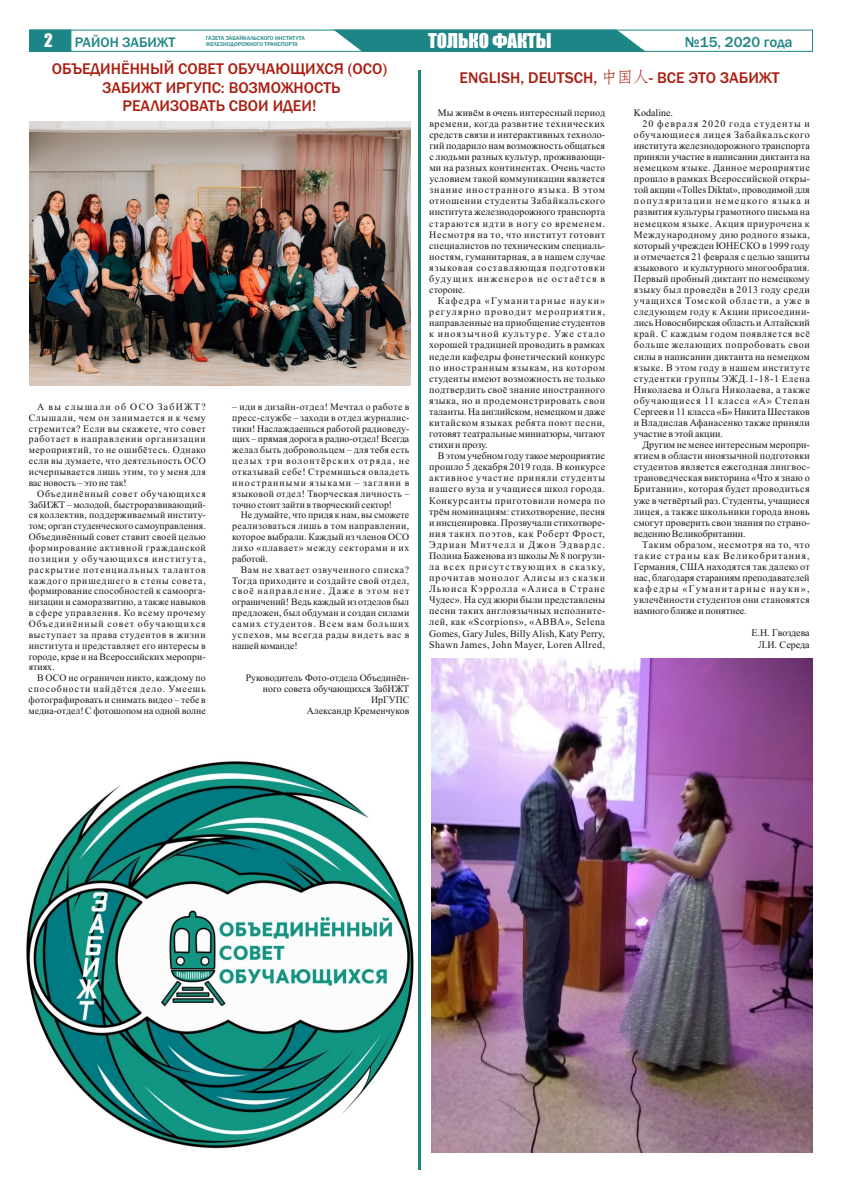
<style>
.page{position:relative;width:842px;height:1191px;background:#fff}
.page>*{position:absolute;margin:0;border:0;box-sizing:border-box;transform-origin:0 0}
.t1{font:18.9px "Impact";color:#fff}
.t2{font:17.2px "Impact";color:#fff}
.t3{font:500 16px/18.1px "Franklin Gothic";color:#aa1e11;text-align:center}
.t4{font:500 15px "Franklin Gothic";color:#1d8585}
.t5{font:500 14.2px "Franklin Gothic";color:#1d8585}
.t6{font:10px/11.1px "Times New Roman";letter-spacing:.02em;color:#151616;text-align:justify}
.t7{font:10px/11.1px "Times New Roman";color:#151616;text-align:right}
.t8{font:10px "Times New Roman";letter-spacing:.05em;color:#151616}
.t9{font:10px "Times New Roman";letter-spacing:.06em;color:#151616}
.t10{font:10px "Times New Roman";letter-spacing:.045em;color:#151616}
.t11{font:10px "Times New Roman";letter-spacing:.065em;color:#151616}
.t12{font:10px "Times New Roman";letter-spacing:.11em;color:#151616}
.t13{font:10px "Times New Roman";letter-spacing:.04em;color:#151616}
.t14{font:10px "Times New Roman";letter-spacing:.075em;color:#151616}
.t15{font:10px "Times New Roman";letter-spacing:.055em;color:#151616}
.t16{font:10px "Times New Roman";letter-spacing:.1em;color:#151616}
.t17{font:10px "Times New Roman";letter-spacing:.095em;color:#151616}
.t18{font:10px "Times New Roman";letter-spacing:.085em;color:#151616}
.t19{font:10px "Times New Roman";letter-spacing:.13em;color:#151616}
.t20{font:9.8px/10.9px "Times New Roman";letter-spacing:.005em;color:#151616;text-align:justify}
.t21{font:500 5.8px "Franklin Gothic";color:#1d8585}
.s1{font-family:"Adobe Fangsong Std";font-weight:400}
</style>
<div class="page">
<div style="left:29px;top:30px;width:784px;height:22px;border:1px solid #1d8585"></div>
<svg style="left:333px;top:29px;width:313px;height:23px;background:#339191"></svg>
<svg style="left:29px;top:29px;width:43px;height:23px"></svg>
<hr style="left:418px;top:680px;width:3px;height:489px;background:#1d8585">
<hr style="left:418px;top:70px;width:3px;height:610px;background:#1d8585">
<img style="left:29px;top:121px;width:381px;height:265px">
<img style="left:431px;top:658px;width:382px;height:494px">
<img style="left:26px;top:761px;width:388px;height:388px">
<h1 class="t1" style="left:428px;top:33px;width:125px">ТОЛЬКО ФАКТЫ</h1>
<h2 class="t2" style="left:44px;top:34px;width:10px">2</h2>
<p class="t21" style="left:206px;top:42px;width:94px">ЖЕЛЕЗНОДОРОЖНОГО ТРАНСПОРТА</p>
<h3 class="t4" style="left:685px;top:36px;width:109px">№15, 2020 года</h3>
<h3 class="t5" style="left:75px;top:37px;width:102px">РАЙОН ЗАБИЖТ</h3>
<p class="t21" style="left:206px;top:36px;width:101px">ГАЗЕТА ЗАБАЙКАЛЬСКОГО ИНСТИТУТА</p>
<h3 class="t3" style="left:52px;top:61px;width:337px">ОБЪЕДИНЁННЫЙ СОВЕТ ОБУЧАЮЩИХСЯ (ОСО)<br>ЗАБИЖТ ИРГУПС: ВОЗМОЖНОСТЬ<br>РЕАЛИЗОВАТЬ СВОИ ИДЕИ!</h3>
<p class="t20" style="left:29px;top:402px;width:179px;text-indent:9px">А вы слышали об ОСО ЗабИЖТ?<br>Слышали, чем он занимается и к чему стремится? Если вы скажете, что совет работает в направлении организации мероприятий, то не ошибётесь. Однако если вы думаете, что деятельность ОСО исчерпывается лишь этим, то у меня для вас новость – это не так!</p>
<p class="t20" style="left:29px;top:489px;width:179px;text-indent:9px">Объединённый совет обучающихся ЗабИЖТ – молодой, быстроразвивающий&shy;ся коллектив, поддерживаемый институ&shy;том; орган студенческого самоуправления.<br>Объединённый совет ставит своей целью формирование активной гражданской позиции у обучающихся института, раскрытие потенциальных талантов каждого пришедшего в стены совета, формирование способностей к самоорга&shy;низации и саморазвитию, а также навыков в сфере управления. Ко всему прочему Объединённый совет обучающихся выступает за права студентов в жизни института и представляет его интересы в городе, крае и на Всероссийских меропри&shy;ятиях.</p>
<p class="t20" style="left:29px;top:673px;width:179px;text-indent:9px">В ОСО не ограничен никто, каждому по способности найдётся дело. Умеешь фотографировать и снимать видео – тебе в медиа-отдел! С фотошопом на одной волне</p>
<p class="t20" style="left:232px;top:402px;width:179px">– иди в дизайн-отдел! Мечтал о работе в пресс-службе – заходи в отдел журналис&shy;тики! Наслаждаешься работой радиоведу&shy;щих – прямая дорога в радио-отдел! Всегда желал быть добровольцем – для тебя есть целых три волонтёрских отряда, не отказывай себе! Стремишься овладеть иностранными языками – загляни в языковой отдел! Творческая личность – точно стоит зайти в творческий сектор!</p>
<p class="t20" style="left:232px;top:510px;width:179px;text-indent:9px">Не думайте, что придя к нам, вы сможете реализоваться лишь в том направлении, которое выбрали. Каждый из членов ОСО лихо «плавает» между секторами и их работой.</p>
<p class="t20" style="left:232px;top:565px;width:179px;text-indent:9px">Вам не хватает озвученного списка?<br>Тогда приходите и создайте свой отдел, своё направление. Даже в этом нет ограничений! Ведь каждый из отделов был предложен, был обдуман и создан силами самих студентов. Всем вам больших успехов, мы всегда рады видеть вас в нашей команде!</p>
<p class="t20" style="left:246px;top:673px;width:165px;text-align:right">Руководитель Фото-отдела Объединён&shy;ного совета обучающихся ЗабИЖТ<br>ИрГУПС<br>Александр Кременчуков</p>
<h3 class="t3" style="left:459px;top:70px;width:321px">ENGLISH, DEUTSCH, <span class="s1">中国⼈</span>- ВСЕ ЭТО ЗАБИЖТ</h3>
<p class="t6" style="left:429px;top:108px;width:177px;text-indent:9px">Мы живём в очень интересный период времени, когда развитие технических средств связи и интерактивных техноло&shy;гий подарило нам возможность общаться с людьми разных культур, проживающи&shy;ми на разных континентах. Очень часто условием такой коммуникации является знание иностранного языка. В этом отношении студенты Забайкальского института железнодорожного транспорта стараются идти в ногу со временем.<br>Несмотря на то, что институт готовит специалистов по техническим специаль&shy;ностям, гуманитарная, а в нашем случае языковая составляющая подготовки будущих инженеров не остаётся в стороне.</p>
<p class="t6" style="left:429px;top:296px;width:177px;text-indent:9px">Кафедра «Гуманитарные науки» регулярно проводит мероприятия, направленные на приобщение студентов к иноязычной культуре. Уже стало хорошей традицией проводить в рамках недели кафедры фонетический конкурс по иностранным языкам, на котором студенты имеют возможность не только подтвердить своё знание иностранного языка, но и продемонстрировать свои таланты. На английском, немецком и даже китайском языках ребята поют песни, готовят театральные миниатюры, читают стихи и прозу.</p>
<p class="t6" style="left:429px;top:451px;width:177px;text-indent:9px">В этом учебном году такое мероприятие прошло 5 декабря 2019 года. В конкурсе активное участие приняли студенты нашего вуза и учащиеся школ города.<br>Конкурсанты приготовили номера по трём номинациям: стихотворение, песня и инсценировка. Прозвучали стихотворе&shy;ния таких поэтов, как Роберт Фрост, Эдриан Митчелл и Джон Эдвардс.<br>Полина Баженова из школы № 8 погрузи&shy;ла всех присутствующих в сказку, прочитав монолог Алисы из сказки Льюиса Кэрролла «Алиса в Стране Чудес». На суд жюри были представлены песни таких англоязычных исполните&shy;лей, как «Scorpions», «ABBA», Selena Gomes, Gary Jules, BillyAlish, Katy Perry, Shawn James, John Mayer, Loren Allred,</p>
<p class="t7" style="left:634px;top:108px;width:41px">Kodaline.</p>
<p class="t12" style="left:642px;top:120px;width:169px">20 февраля 2020 года студенты и</p>
<p class="t14" style="left:634px;top:131px;width:177px">обучающиеся лицея Забайкальского</p>
<p class="t7" style="left:634px;top:141px;width:177px">института железнодорожного транспорта</p>
<p class="t7" style="left:634px;top:152px;width:177px">приняли участие в написании диктанта на</p>
<p class="t8" style="left:634px;top:164px;width:177px">немецком языке. Данное мероприятие</p>
<p class="t6" style="left:634px;top:174px;width:177px">прошло в рамках Всероссийской откры-</p>
<p class="t7" style="left:634px;top:185px;width:177px">той акции «Tolles Diktat», проводимой для</p>
<p class="t12" style="left:634px;top:197px;width:177px">популяризации немецкого языка и</p>
<p class="t6" style="left:634px;top:207px;width:177px">развития культуры грамотного письма на</p>
<p class="t9" style="left:634px;top:220px;width:177px">немецком языке. Акция приурочена к</p>
<p class="t8" style="left:634px;top:231px;width:177px">Международному дню родного языка,</p>
<p class="t6" style="left:634px;top:241px;width:177px">который учрежден ЮНЕСКО в 1999 году</p>
<p class="t6" style="left:634px;top:252px;width:177px">и отмечается 21 февраля с целью защиты</p>
<p class="t6" style="left:634px;top:263px;width:177px">языкового и культурного многообразия.</p>
<p class="t6" style="left:634px;top:274px;width:177px">Первый пробный диктант по немецкому</p>
<p class="t8" style="left:634px;top:286px;width:177px">языку был проведён в 2013 году среди</p>
<p class="t17" style="left:634px;top:297px;width:177px">учащихся Томской области, а уже в</p>
<p class="t10" style="left:634px;top:308px;width:177px">следующем году к Акции присоедини-</p>
<p class="t7" style="left:634px;top:318px;width:177px">лись Новосибирская область и Алтайский</p>
<p class="t9" style="left:634px;top:330px;width:177px">край. С каждым годом появляется всё</p>
<p class="t11" style="left:634px;top:341px;width:177px">больше желающих попробовать свои</p>
<p class="t6" style="left:634px;top:351px;width:177px">силы в написании диктанта на немецком</p>
<p class="t15" style="left:634px;top:364px;width:177px">языке. В этом году в нашем институте</p>
<p class="t11" style="left:634px;top:375px;width:177px">студентки группы ЭЖД.1-18-1 Елена</p>
<p class="t10" style="left:634px;top:386px;width:177px">Николаева и Ольга Николаева, а также</p>
<p class="t18" style="left:634px;top:397px;width:177px">обучающиеся 11 класса «А» Степан</p>
<p class="t7" style="left:634px;top:407px;width:177px">Сергеев и 11 класса «Б» Никита Шестаков</p>
<p class="t6" style="left:634px;top:418px;width:177px">и Владислав Афанасенко также приняли</p>
<p class="t7" style="left:634px;top:429px;width:91px">участие в этой акции.</p>
<p class="t6" style="left:642px;top:440px;width:169px">Другим не менее интересным меропри-</p>
<p class="t6" style="left:634px;top:451px;width:177px">ятием в области иноязычной подготовки</p>
<p class="t6" style="left:634px;top:462px;width:177px">студентов является ежегодная лингвос-</p>
<p class="t6" style="left:634px;top:473px;width:177px">трановедческая викторина «Что я знаю о</p>
<p class="t13" style="left:634px;top:485px;width:177px">Британии», которая будет проводиться</p>
<p class="t6" style="left:634px;top:495px;width:177px">уже в четвёртый раз. Студенты, учащиеся</p>
<p class="t6" style="left:634px;top:506px;width:177px">лицея, а также школьники города вновь</p>
<p class="t6" style="left:634px;top:518px;width:177px">смогут проверить свои знания по страно-</p>
<p class="t7" style="left:634px;top:529px;width:113px">ведению Великобритании.</p>
<p class="t9" style="left:642px;top:541px;width:169px">Таким образом, несмотря на то, что</p>
<p class="t16" style="left:634px;top:552px;width:177px">такие страны как Великобритания,</p>
<p class="t6" style="left:634px;top:562px;width:177px">Германия, США находятся так далеко от</p>
<p class="t7" style="left:634px;top:573px;width:177px">нас, благодаря стараниям преподавателей</p>
<p class="t19" style="left:634px;top:585px;width:177px">кафедры «Гуманитарные науки»,</p>
<p class="t6" style="left:634px;top:595px;width:177px">увлечённости студентов они становятся</p>
<p class="t7" style="left:634px;top:606px;width:114px">намного ближе и понятнее.</p>
<p class="t7" style="left:751px;top:628px;width:60px">Е.Н. Гвоздева<br>Л.И. Середа</p>
</div>
